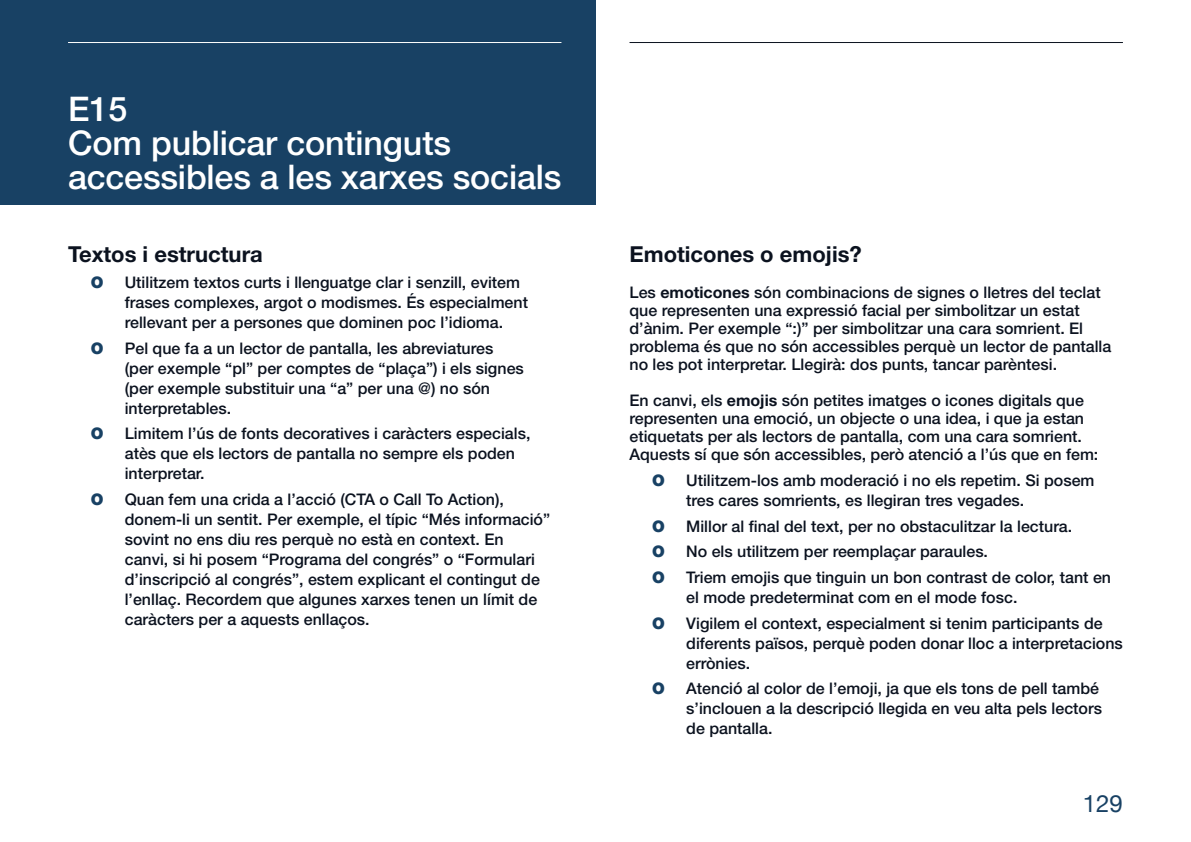
<style>
.page{position:relative;width:1191px;height:842px;background:#fff}
.page>*{position:absolute;margin:0;border:0;box-sizing:border-box;transform-origin:0 0}
.t1{font:500 34px/34px "Helvetica Neue LT Std";letter-spacing:-.005em;color:#fff}
.t2{font:24px "Helvetica Neue";color:#184164}
.t3{font:700 22px "Helvetica Neue LT Std";color:#0b121f}
.paragraf{font:500 16px/20px "Helvetica Neue LT Std";color:#0b121f}
.t4{font:900 16px "Helvetica Neue LT Std";color:#184164}
.s1{font-weight:700}
</style>
<div class="page">
<div style="left:0;top:0;width:595px;height:204px;background:#184164"></div>
<hr style="left:68px;top:42px;width:493px;height:1px;background:#fff">
<hr style="left:629px;top:42px;width:494px;height:1px;background:#0b121f">
<h3 class="t1" style="left:68px;top:92px;width:61px">E15</h3>
<h3 class="t1" style="left:68px;top:126px;width:495px">Com publicar continguts accessibles a les xarxes socials</h3>
<h4 class="t3" style="left:68px;top:241px;width:196px">Textos i estructura</h4>
<p class="t4" style="left:91px;top:273px;width:14px">O</p>
<p class="paragraf" style="left:125px;top:272px;width:405px">Utilitzem textos curts i llenguatge clar i senzill, evitem frases complexes, argot o modismes. És especialment rellevant per a persones que dominen poc l’idioma.</p>
<p class="t4" style="left:91px;top:338px;width:14px">O</p>
<p class="paragraf" style="left:125px;top:338px;width:400px">Pel que fa a un lector de pantalla, les abreviatures (per exemple “pl” per comptes de “plaça”) i els signes (per exemple substituir una “a” per una @) no són interpretables.</p>
<p class="t4" style="left:91px;top:424px;width:14px">O</p>
<p class="paragraf" style="left:125px;top:423px;width:407px">Limitem l’ús de fonts decoratives i caràcters especials, atès que els lectors de pantalla no sempre els poden interpretar.</p>
<p class="t4" style="left:91px;top:490px;width:14px">O</p>
<p class="paragraf" style="left:125px;top:489px;width:427px">Quan fem una crida a l’acció (CTA o Call To Action), donem-li un sentit. Per exemple, el típic “Més informació” sovint no ens diu res perquè no està en context. En canvi, si hi posem “Programa del congrés” o “Formulari d’inscripció al congrés”, estem explicant el contingut de l’enllaç. Recordem que algunes xarxes tenen un límit de caràcters per a aquests enllaços.</p>
<h4 class="t3" style="left:629px;top:241px;width:234px">Emoticones o emojis?</h4>
<p class="paragraf" style="left:629px;top:283px;width:483px;line-height:18px">Les <span class="s1">emoticones</span> són combinacions de signes o lletres del teclat que representen una expressió facial per simbolitzar un estat d’ànim. Per exemple “:)” per simbolitzar una cara somrient. El problema és que no són accessibles perquè un lector de pantalla no les pot interpretar. Llegirà: dos punts, tancar parèntesi.</p>
<p class="paragraf" style="left:629px;top:391px;width:470px;line-height:18px">En canvi, els <span class="s1">emojis</span> són petites imatges o icones digitals que representen una emoció, un objecte o una idea, i que ja estan etiquetats per als lectors de pantalla, com una cara somrient.<br>Aquests sí que són accessibles, però atenció a l’ús que en fem:</p>
<p class="t4" style="left:652px;top:471px;width:14px">O</p>
<p class="paragraf" style="left:686px;top:470px;width:410px">Utilitzem-los amb moderació i no els repetim. Si posem tres cares somrients, es llegiran tres vegades.</p>
<p class="t4" style="left:652px;top:516px;width:14px">O</p>
<p class="paragraf" style="left:686px;top:516px;width:387px">Millor al final del text, per no obstaculitzar la lectura.</p>
<p class="t4" style="left:652px;top:542px;width:14px">O</p>
<p class="paragraf" style="left:686px;top:541px;width:303px">No els utilitzem per reemplaçar paraules.</p>
<p class="t4" style="left:652px;top:568px;width:14px">O</p>
<p class="paragraf" style="left:686px;top:567px;width:426px">Triem emojis que tinguin un bon contrast de color, tant en el mode predeterminat com en el mode fosc.</p>
<p class="t4" style="left:652px;top:613px;width:14px">O</p>
<p class="paragraf" style="left:686px;top:613px;width:438px">Vigilem el context, especialment si tenim participants de diferents països, perquè poden donar lloc a interpretacions errònies.</p>
<p class="t4" style="left:652px;top:679px;width:14px">O</p>
<p class="paragraf" style="left:686px;top:678px;width:417px">Atenció al color de l’emoji, ja que els tons de pell també s’inclouen a la descripció llegida en veu alta pels lectors de pantalla.</p>
<h2 class="t2" style="left:1082px;top:786px;width:42px">129</h2>
</div>
